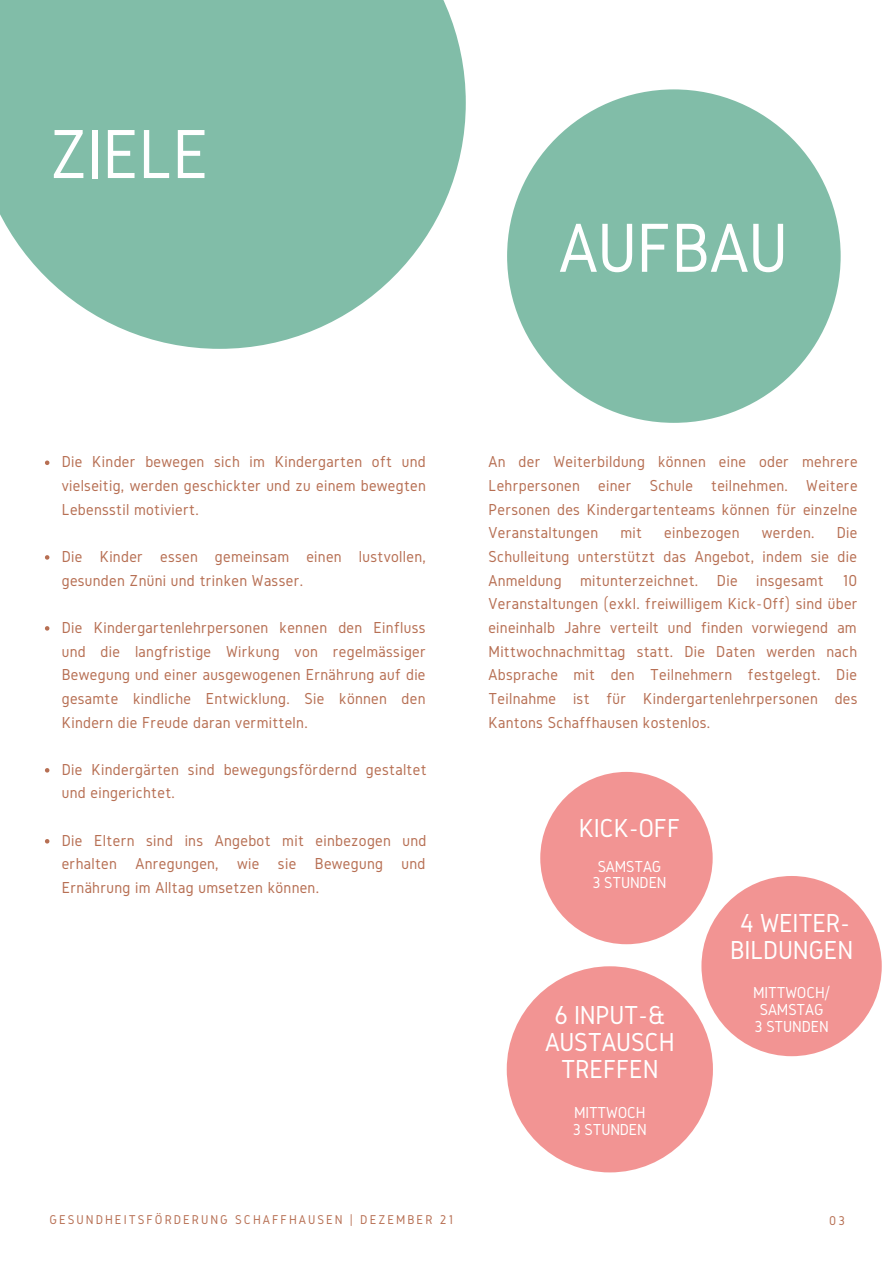
<style>
.page{position:relative;width:894px;height:1264px;background:#fff}
.page>*{position:absolute;margin:0;border:0;box-sizing:border-box;transform-origin:0 0}
.t1{font:72px "Gidole";letter-spacing:-.01em;color:#fff}
.t2{font:27px/27px "Gidole";letter-spacing:-.01em;color:#fff;text-align:center}
.t3{font:16.5px/23.7px "Gidole";letter-spacing:.02em;color:#b76f53;text-align:justify}
.t4{font:16.5px/17px "Gidole";letter-spacing:-.01em;color:#fff;text-align:center}
.t5{font:13.2px "Gidole";letter-spacing:.15em;color:#b76f53}
</style>
<div class="page">
<svg style="left:0;top:0;width:465px;height:349px;background:#91c5b3"></svg>
<div style="left:507px;top:89px;width:333px;height:334px;background:#81bda8;border-radius:50%"></div>
<svg style="left:45px;top:460px;width:4px;height:5px"></svg>
<svg style="left:45px;top:555px;width:4px;height:4px"></svg>
<svg style="left:45px;top:626px;width:4px;height:4px"></svg>
<svg style="left:45px;top:768px;width:4px;height:4px"></svg>
<svg style="left:45px;top:839px;width:4px;height:4px"></svg>
<div style="left:540px;top:772px;width:172px;height:172px;background:#f29493;border-radius:50%"></div>
<div style="left:701px;top:876px;width:180px;height:180px;background:#f29493;border-radius:50%"></div>
<div style="left:506px;top:966px;width:206px;height:206px;background:#f29493;border-radius:50%"></div>
<p class="t1" style="left:49px;top:114px;width:161px">ZIELE</p>
<p class="t1" style="left:558px;top:208px;width:231px">AUFBAU</p>
<p class="t3" style="left:62px;top:450px;width:365px">Die Kinder bewegen sich im Kindergarten oft und vielseitig, werden geschickter und zu einem bewegten Lebensstil motiviert.</p>
<p class="t3" style="left:62px;top:544px;width:365px">Die Kinder essen gemeinsam einen lustvollen, gesunden Znüni und trinken Wasser.</p>
<p class="t3" style="left:62px;top:615px;width:365px">Die Kindergartenlehrpersonen kennen den Einfluss und die langfristige Wirkung von regelmässiger Bewegung und einer ausgewogenen Ernährung auf die gesamte kindliche Entwicklung. Sie können den Kindern die Freude daran vermitteln.</p>
<p class="t3" style="left:62px;top:757px;width:366px">Die Kindergärten sind bewegungsfördernd gestaltet und eingerichtet.</p>
<p class="t3" style="left:62px;top:828px;width:366px">Die Eltern sind ins Angebot mit einbezogen und erhalten Anregungen, wie sie Bewegung und Ernährung im Alltag umsetzen können.</p>
<p class="t5" style="left:49px;top:1212px;width:405px">GESUNDHEITSFÖRDERUNG SCHAFFHAUSEN | DEZEMBER 21</p>
<p class="t3" style="left:488px;top:450px;width:370px">An der Weiterbildung können eine oder mehrere Lehrpersonen einer Schule teilnehmen. Weitere Personen des Kindergartenteams können für einzelne Veranstaltungen</p>
<p class="t3" style="left:488px;top:520px;width:370px;text-indent:348px">Die Schulleitung unterstützt das Angebot, indem sie die Anmeldung mitunterzeichnet. Die insgesamt 10<br>Veranstaltungen (exkl. freiwilligem Kick-Off) sind über eineinhalb Jahre verteilt und finden vorwiegend am Mittwochnachmittag statt. Die Daten werden nach Absprache mit den Teilnehmern festgelegt. Die Teilnahme ist für Kindergartenlehrpersonen des Kantons Schaffhausen kostenlos.</p>
<p class="t3" style="left:620px;top:520px;width:23px">mit</p>
<p class="t3" style="left:664px;top:520px;width:77px">einbezogen</p>
<p class="t3" style="left:761px;top:520px;width:54px">werden.</p>
<p class="t2" style="left:578px;top:813px;width:103px">KICK-OFF</p>
<p class="t4" style="left:597px;top:857px;width:65px">SAMSTAG</p>
<p class="t4" style="left:592px;top:874px;width:76px">3 STUNDEN</p>
<p class="t2" style="left:554px;top:1001px;width:113px">6 INPUT-&amp;</p>
<p class="t2" style="left:545px;top:1028px;width:131px">AUSTAUSCH</p>
<p class="t2" style="left:561px;top:1055px;width:99px">TREFFEN</p>
<p class="t4" style="left:574px;top:1103px;width:73px">MITTWOCH</p>
<p class="t4" style="left:572px;top:1120px;width:76px">3 STUNDEN</p>
<p class="t2" style="left:730px;top:909px;width:124px">4 WEITER-<br>BILDUNGEN</p>
<p class="t4" style="left:753px;top:984px;width:78px">MITTWOCH/<br>SAMSTAG</p>
<p class="t4" style="left:754px;top:1018px;width:76px">3 STUNDEN</p>
<p class="t5" style="left:829px;top:1213px;width:17px">03</p>
</div>
